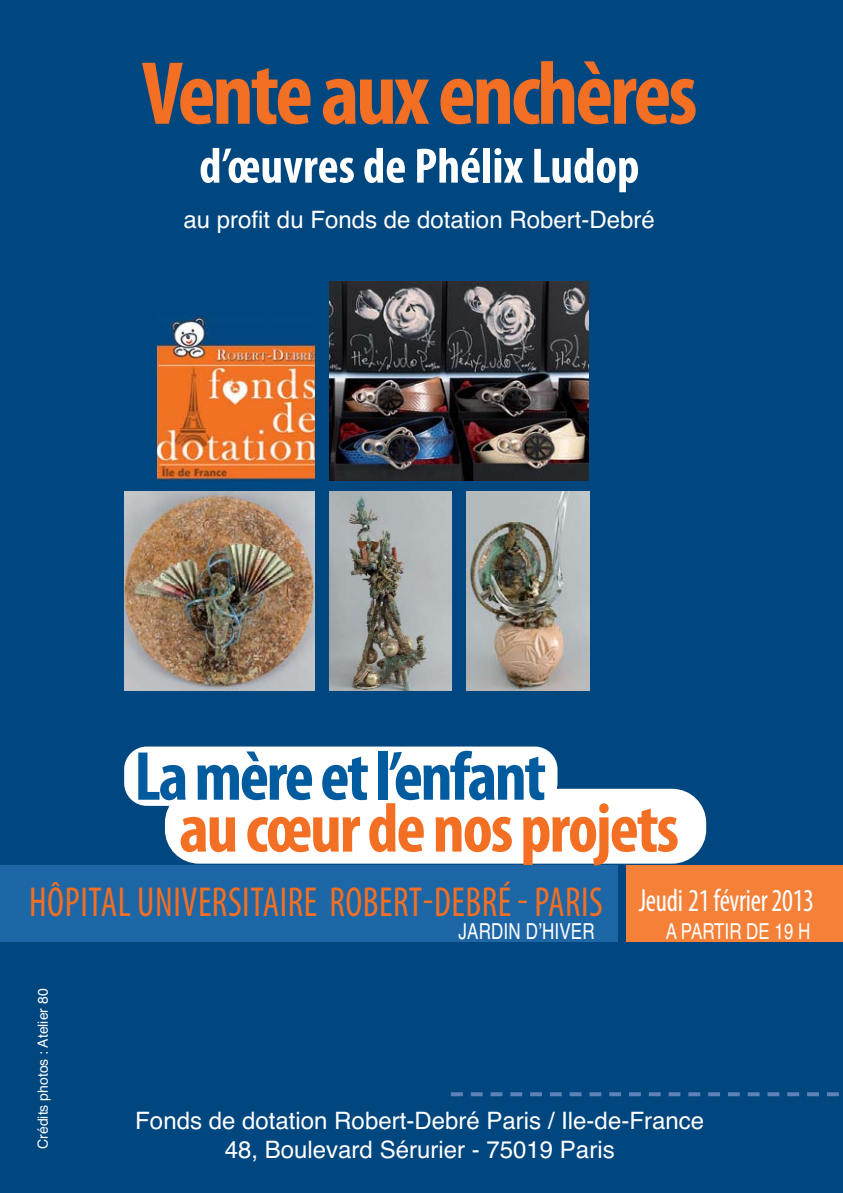
<style>
.page{position:relative;width:843px;height:1193px;background:#fff}
.page>*{position:absolute;margin:0;border:0;box-sizing:border-box;transform-origin:0 0}
.t1{font:700 condensed 90.4px "Myriad Pro";letter-spacing:-.035em;color:#f36f23}
.t2{font:700 condensed 70px "Myriad Pro";letter-spacing:-.03em;color:#f36f23}
.t3{font:700 condensed 70px "Myriad Pro";letter-spacing:-.035em;color:#005b9f}
.t4{font:700 condensed 50.2px "Myriad Pro";color:#fff}
.t5{font:condensed 42px "Myriad Pro";letter-spacing:.015em;color:#f36f23;scale:.9 1}
.t6{font:24px/28.8px "Helvetica";color:#fff;text-align:center}
.t7{font:22px "Helvetica";letter-spacing:.01em;color:#fff;scale:.77 1}
.t8{font:14px "Helvetica";color:#fff}
.s1{font-size:32px;color:#fff}
</style>
<div class="page">
<div style="left:0;top:0;width:842px;height:1192px;background:#00467f"></div>
<div style="left:626px;top:865px;width:216px;height:76px;background:#f58038"></div>
<div style="left:0;top:865px;width:618px;height:76px;background:#1e67a7"></div>
<svg style="left:462px;top:1092px;width:357px;height:3px"></svg>
<svg style="left:450px;top:1092px;width:12px;height:3px"></svg>
<svg style="left:826px;top:1092px;width:12px;height:3px"></svg>
<div style="left:124px;top:746px;width:433px;height:59px;background:#fff;border-radius:23px"></div>
<div style="left:165px;top:788px;width:540px;height:75px;background:#fff;border-radius:34px"></div>
<img style="left:124px;top:491px;width:191px;height:199px">
<img style="left:157px;top:315px;width:158px;height:165px">
<img style="left:329px;top:491px;width:122px;height:199px">
<img style="left:466px;top:491px;width:122px;height:199px">
<img style="left:329px;top:282px;width:259px;height:198px">
<h1 class="t1" style="left:142px;top:40px;width:557px">Vente aux enchères</h1>
<h3 class="t4" style="left:199px;top:136px;width:441px">d’œuvres de Phélix Ludop</h3>
<p class="t6" style="left:183px;top:207px;width:472px">au profit du Fonds de dotation Robert-Debré</p>
<h2 class="t3" style="left:134px;top:734px;width:413px">La mère et l’enfant</h2>
<h2 class="t2" style="left:179px;top:786px;width:501px">au cœur de nos projets</h2>
<h3 class="t5" style="left:29px;top:885px;width:873px">HÔPITAL UNIVERSITAIRE ROBERT-DEBRÉ - PARIS <span class="s1">Jeudi 21 février 2013</span></h3>
<p class="t8" style="left:38px;top:1148px;width:162px;rotate:-90deg">Crédits photos : Atelier 80</p>
<p class="t7" style="left:458px;top:922px;width:178px">JARDIN DʼHIVER</p>
<p class="t7" style="left:665px;top:922px;width:189px">A PARTIR DE 19 H</p>
<p class="t6" style="left:135px;top:1107px;width:570px">Fonds de dotation Robert-Debré Paris / Ile-de-France<br>48, Boulevard Sérurier - 75019 Paris</p>
</div>
